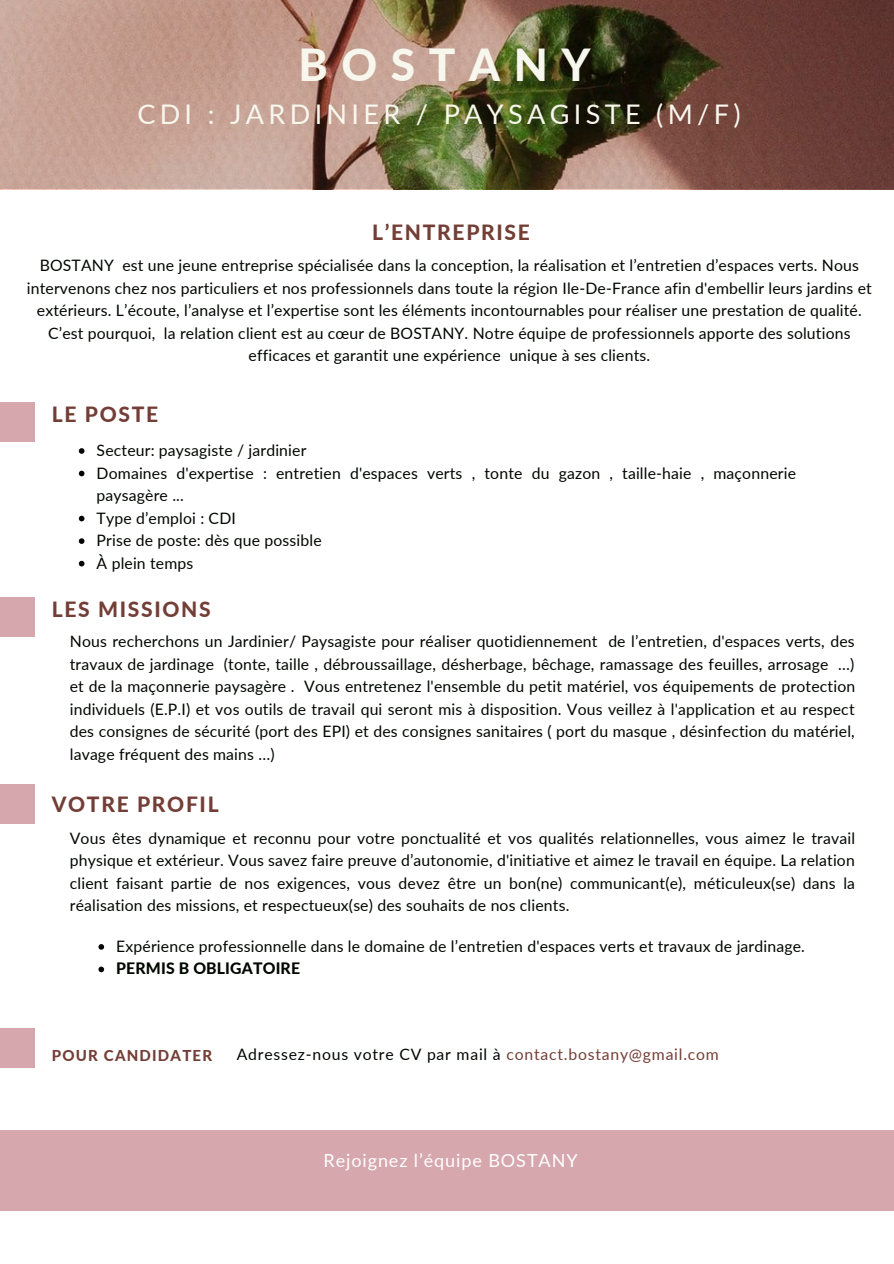
<style>
.page{position:relative;width:894px;height:1264px;background:#fff}
.page>*{position:absolute;margin:0;border:0;box-sizing:border-box;transform-origin:0 0}
.t1{font:800 44.1px "Lato";letter-spacing:.305em;color:#f8f7ee}
.t2{font:27px "Lato";letter-spacing:.16em;color:#f8f7ee}
.t3{font:800 21px "Lato";letter-spacing:.08em;color:#733e36}
.t4{font:18px "Lato";letter-spacing:.05em;color:#fff}
.t5{font:15.75px/22.5px "Lato";letter-spacing:.01em;color:#010601;text-align:justify}
.t6{font:15.75px "Lato";letter-spacing:.05em;color:#010601}
.t7{font:800 15.75px "Lato";letter-spacing:.01em;color:#010601}
.t8{font:800 15px "Lato";letter-spacing:.08em;color:#733e36}
.s1{color:#733e36}
</style>
<div class="page">
<img style="left:0;top:0;width:893px;height:189px">
<div style="left:0;top:1130px;width:893px;height:80px;background:#d6a7ac"></div>
<div style="left:0;top:401px;width:35px;height:40px;background:#d6a7ac"></div>
<div style="left:0;top:784px;width:35px;height:40px;background:#d6a7ac"></div>
<div style="left:0;top:597px;width:35px;height:39px;background:#d6a7ac"></div>
<div style="left:0;top:1028px;width:35px;height:39px;background:#d6a7ac"></div>
<svg style="left:79px;top:448px;width:5px;height:6px"></svg>
<svg style="left:79px;top:470px;width:5px;height:6px"></svg>
<svg style="left:79px;top:516px;width:5px;height:5px"></svg>
<svg style="left:79px;top:538px;width:5px;height:6px"></svg>
<svg style="left:79px;top:561px;width:5px;height:5px"></svg>
<svg style="left:98px;top:944px;width:6px;height:5px"></svg>
<svg style="left:98px;top:966px;width:6px;height:6px"></svg>
<p class="t1" style="left:298px;top:37px;width:293px">BOSTANY</p>
<p class="t2" style="left:137px;top:97px;width:604px">CDI : JARDINIER / PAYSAGISTE (M/F)</p>
<p class="t3" style="left:372px;top:219px;width:159px">L’ENTREPRISE</p>
<p class="t5" style="left:27px;top:254px;width:846px;text-align:center">BOSTANY est une jeune entreprise spécialisée dans la conception, la réalisation et l’entretien d’espaces verts. Nous intervenons chez nos particuliers et nos professionnels dans toute la région Ile-De-France afin d'embellir leurs jardins et extérieurs. L’écoute, l’analyse et l’expertise sont les éléments incontournables pour réaliser une prestation de qualité.<br>C’est pourquoi, la relation client est au cœur de BOSTANY. Notre équipe de professionnels apporte des solutions efficaces et garantit une expérience unique à ses clients.</p>
<p class="t3" style="left:52px;top:401px;width:108px">LE POSTE</p>
<p class="t5" style="left:97px;top:438px;width:211px">Secteur: paysagiste / jardinier</p>
<p class="t5" style="left:97px;top:461px;width:700px">Domaines d'expertise : entretien d'espaces verts , tonte du gazon , taille-haie , maçonnerie paysagère ...</p>
<p class="t5" style="left:97px;top:506px;width:141px">Type d’emploi : CDI</p>
<p class="t5" style="left:97px;top:529px;width:226px">Prise de poste: dès que possible</p>
<p class="t5" style="left:97px;top:551px;width:98px">À plein temps</p>
<p class="t3" style="left:52px;top:596px;width:160px">LES MISSIONS</p>
<p class="t5" style="left:70px;top:629px;width:786px">Nous recherchons un Jardinier/ Paysagiste pour réaliser quotidiennement de l’entretien, d'espaces verts, des travaux de jardinage (tonte, taille , débroussaillage, désherbage, bêchage, ramassage des feuilles, arrosage …) et de la maçonnerie paysagère . Vous entretenez l'ensemble du petit matériel, vos équipements de protection individuels (E.P.I) et vos outils de travail qui seront mis à disposition. Vous veillez à l'application et au respect des consignes de sécurité (port des EPI) et des consignes sanitaires ( port du masque , désinfection du matériel, lavage fréquent des mains …)</p>
<p class="t3" style="left:52px;top:791px;width:168px">VOTRE PROFIL</p>
<p class="t5" style="left:70px;top:826px;width:786px">Vous êtes dynamique et reconnu pour votre ponctualité et vos qualités relationnelles, vous aimez le travail physique et extérieur. Vous savez faire preuve d’autonomie, d'initiative et aimez le travail en équipe. La relation client faisant partie de nos exigences, vous devez être un bon(ne) communicant(e), méticuleux(se) dans la réalisation des missions, et respectueux(se) des souhaits de nos clients.</p>
<p class="t5" style="left:116px;top:934px;width:690px">Expérience professionnelle dans le domaine de l’entretien d'espaces verts et travaux de jardinage.</p>
<p class="t7" style="left:116px;top:958px;width:185px">PERMIS B OBLIGATOIRE</p>
<p class="t8" style="left:52px;top:1045px;width:162px">POUR CANDIDATER</p>
<p class="t6" style="left:237px;top:1044px;width:483px">Adressez-nous votre CV par mail à <span class="s1">contact.bostany@gmail.com</span></p>
<p class="t4" style="left:323px;top:1148px;width:255px">Rejoignez l’équipe BOSTANY</p>
</div>
